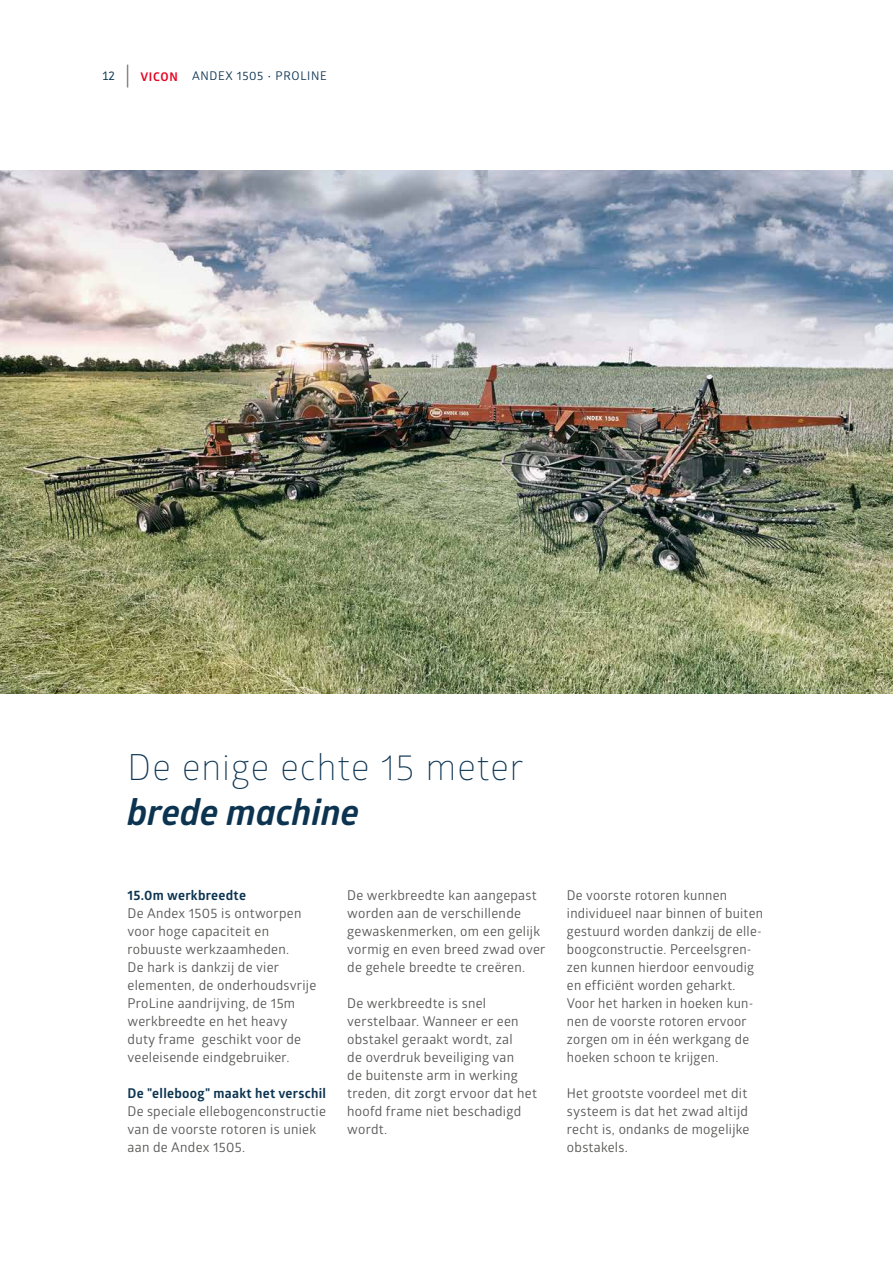
<style>
.page{position:relative;width:893px;height:1263px;background:#fff}
.page>*{position:absolute;margin:0;border:0;box-sizing:border-box;transform-origin:0 0}
.t1{font:300 36px "Glober";letter-spacing:.03em;color:#0c3451}
.t2{font:italic 700 36px "Glober";color:#0c3451}
.t3{font:13.5px/18px "Glober";letter-spacing:.02em;color:#575756}
.t4{font:700 13.5px "Glober";letter-spacing:.02em;color:#0c3451}
.t5{font:12px "Glober";letter-spacing:.06em;color:#0c3451}
.t6{font:700 12px "Glober";letter-spacing:.06em;color:#e40521}
.t7{font:12px "Ruda";color:#0c3451}
</style>
<div class="page">
<img style="left:0;top:170px;width:893px;height:523px">
<svg style="left:127px;top:65px;width:1px;height:23px"></svg>
<p class="t7" style="left:102px;top:70px;width:14px">12</p>
<p class="t6" style="left:140px;top:68px;width:39px">VICON</p>
<p class="t5" style="left:192px;top:68px;width:136px">ANDEX 1505 • PROLINE</p>
<h1 class="t1" style="left:128px;top:742px;width:398px">De enige echte 15 meter</h1>
<h1 class="t2" style="left:128px;top:787px;width:233px">brede machine</h1>
<p class="t4" style="left:128px;top:886px;width:120px">15.0m werkbreedte</p>
<p class="t3" style="left:128px;top:904px;width:190px">De Andex 1505 is ontworpen voor hoge capaciteit en robuuste werkzaamheden.<br>De hark is dankzij de vier elementen, de onderhoudsvrije<br>ProLine aandrijving, de 15m werkbreedte en het heavy duty frame geschikt voor de veeleisende eindgebruiker.</p>
<p class="t4" style="left:128px;top:1084px;width:200px">De "elleboog" maakt het verschil</p>
<p class="t3" style="left:128px;top:1102px;width:200px">De speciale ellebogenconstructie van de voorste rotoren is uniek aan de Andex 1505.</p>
<p class="t3" style="left:347px;top:886px;width:200px">De werkbreedte kan aangepast worden aan de verschillende gewaskenmerken, om een gelijk vormig en even breed zwad over de gehele breedte te creëren.</p>
<p class="t3" style="left:347px;top:994px;width:191px">De werkbreedte is snel verstelbaar. Wanneer er een obstakel geraakt wordt, zal<br>de overdruk beveiliging van<br>de buitenste arm in werking treden, dit zorgt ervoor dat het hoofd frame niet beschadigd wordt.</p>
<p class="t3" style="left:567px;top:886px;width:198px">De voorste rotoren kunnen individueel naar binnen of buiten gestuurd worden dankzij de elle&shy;boogconstructie. Perceelsgren&shy;zen kunnen hierdoor eenvoudig en efficiënt worden geharkt.<br>Voor het harken in hoeken kun&shy;nen de voorste rotoren ervoor zorgen om in één werkgang de hoeken schoon te krijgen.</p>
<p class="t3" style="left:567px;top:1084px;width:184px">Het grootste voordeel met dit systeem is dat het zwad altijd recht is, ondanks de mogelijke obstakels.</p>
</div>
